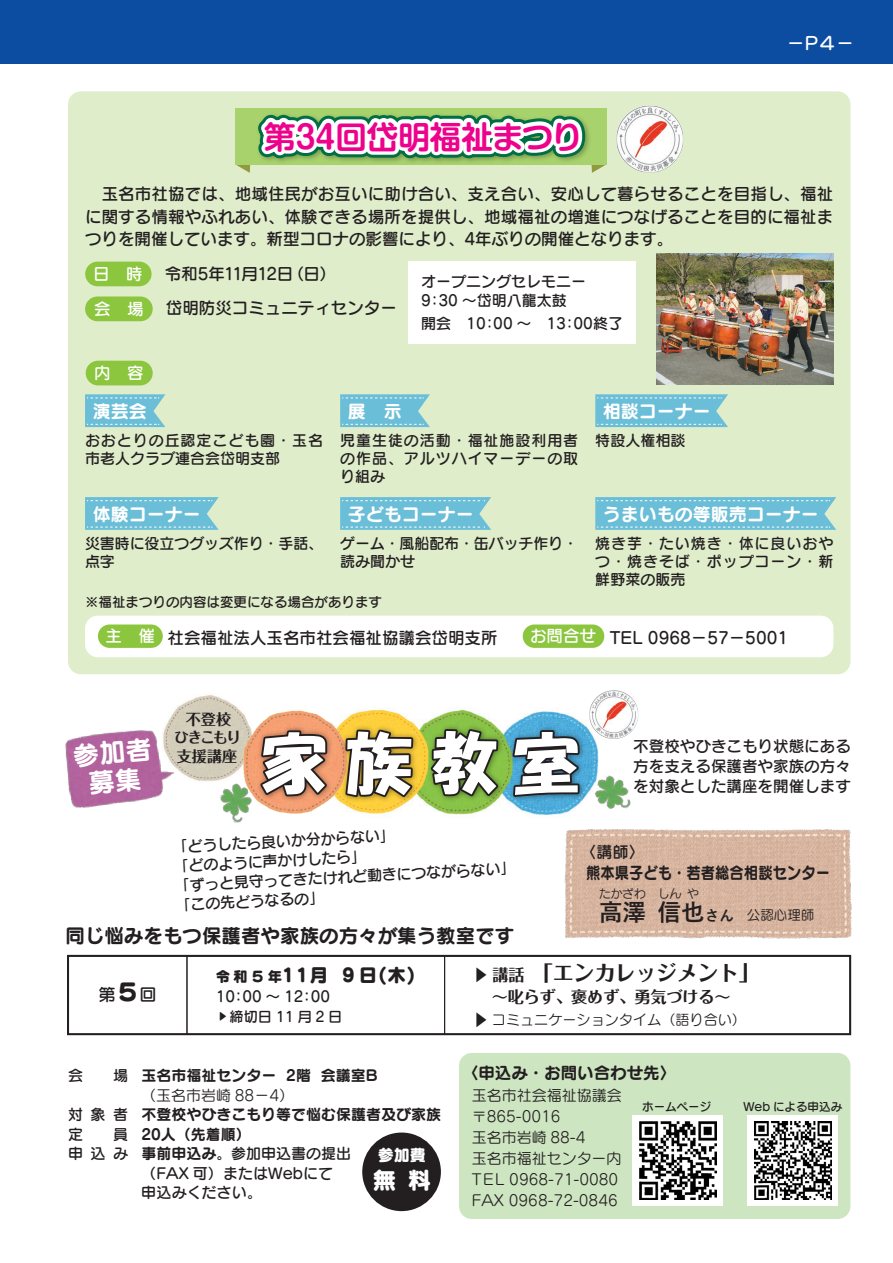
<style>
.page{position:relative;width:893px;height:1263px;background:#fff}
.page>*{position:absolute;margin:0;border:0;box-sizing:border-box;transform-origin:0 0}
.t1{font:66.6px "HGS Soei Kakupoptai";color:#fff}
.t2{font:700 31.5px "Shin M Go Pro De";color:#ed028c}
.t3{font:26.4px/29.1px "Seurat Pro B";color:#fff;text-align:center}
.t4{font:700 23.55px "Yu Gothic";color:#231f20}
.t5{font:23.55px "Seurat Pro EB";color:#fff}
.t6{font:700 21.15px "Folk Pro";letter-spacing:-.025em;color:#231f20}
.t7{font:19.5px "Seurat Pro B";color:#231f20}
.t8{font:18.45px "Seurat Pro EB";color:#231f20}
.t9{font:18px "Seurat Pro B";color:#fff}
.t10{font:18px "Seurat Pro DB";color:#fff}
.t11{font:17.25px "Seurat Pro DB";color:#231f20}
.t12{font:16.5px/22.5px "Seurat Pro DB";color:#231f20;text-align:justify}
.t13{font:16.5px "Seurat Pro B";color:#231f20;scale:.87 1}
.t14{font:16.5px "Seurat Pro DB";letter-spacing:-.06em;color:#231f20}
.t15{font:16.5px "Seurat Pro B";color:#231f20}
.t16{font:16.5px "Seurat Pro DB";color:#fff}
.t17{font:700 16.2px "Folk Pro";letter-spacing:-.01em;color:#231f20}
.t18{font:16.05px "Seurat Pro DB";color:#231f20}
.t19{font:16.05px "Seurat Pro EB";color:#fff}
.t20{font:15.6px/20.2px "Seurat Pro DB";color:#231f20;text-align:justify}
.t21{font:15px/19.5px "Seurat Pro DB";color:#231f20}
.t22{font:15px/21px "Seurat Pro M";color:#231f20}
.t23{font:15px/19.5px "Seurat Pro B";color:#231f20}
.t24{font:15px/18px "Seurat Pro DB";letter-spacing:.03em;color:#231f20}
.t25{font:700 15px/18.5px "Folk Pro";color:#231f20;text-align:center}
.t26{font:14.85px "Seurat Pro DB";color:#231f20}
.t27{font:700 14.7px "Yu Gothic";color:#231f20}
.t28{font:14.25px "Seurat Pro DB";letter-spacing:.25em;color:#231f20}
.t29{font:14.1px "Seurat Pro M";color:#231f20}
.t30{font:13.5px "Seurat Pro DB";color:#231f20}
.t31{font:13.5px "Seurat Pro M";color:#231f20}
.t32{font:11.7px "Seurat Pro M";color:#231f20}
.t33{font:11.55px "Seurat Pro DB";color:#231f20}
.t34{font:9.45px "Seurat Pro DB";color:#231f20}
.s1{color:#fff}
.s2{font-family:"Seurat Pro EB";font-size:23.85px}
.s3{font-size:14.55px}
.s4{font-family:"Seurat Pro B"}
.s5{font-size:16.2px}
</style>
<div class="page">
<div style="left:0;top:0;width:893px;height:64px;background:#0d4da1"></div>
<div style="left:68px;top:91px;width:782px;height:583px;background:#dfedcb;border-radius:13px"></div>
<div style="left:85px;top:616px;width:748px;height:41px;background:#fff;border-radius:13px"></div>
<div style="left:408px;top:261px;width:228px;height:82px;background:#fff"></div>
<img style="left:657px;top:253px;width:177px;height:132px">
<svg style="left:85px;top:394px;width:80px;height:33px"></svg>
<svg style="left:340px;top:394px;width:90px;height:33px"></svg>
<svg style="left:595px;top:394px;width:133px;height:33px"></svg>
<svg style="left:85px;top:497px;width:134px;height:33px"></svg>
<svg style="left:340px;top:497px;width:151px;height:33px"></svg>
<svg style="left:595px;top:497px;width:241px;height:33px"></svg>
<img style="left:169px;top:695px;width:71px;height:86px">
<img style="left:351px;top:709px;width:227px;height:107px">
<img style="left:240px;top:709px;width:111px;height:105px">
<div style="left:459px;top:1053px;width:391px;height:166px;background:#cde5c1;border-radius:13px"></div>
<div style="left:633px;top:1115px;width:90px;height:91px;background:#fff"></div>
<img style="left:639px;top:1121px;width:78px;height:78px">
<div style="left:748px;top:1115px;width:90px;height:91px;background:#fff"></div>
<img style="left:754px;top:1121px;width:78px;height:79px">
<img style="left:213px;top:778px;width:45px;height:45px">
<img style="left:608px;top:775px;width:23px;height:34px">
<img style="left:65px;top:720px;width:111px;height:88px">
<img style="left:565px;top:829px;width:287px;height:110px">
<div style="left:67px;top:955px;width:784px;height:80px;border:2px solid #231f20"></div>
<svg style="left:235px;top:108px;width:371px;height:65px"></svg>
<svg style="left:98px;top:624px;width:65px;height:24px"></svg>
<svg style="left:85px;top:262px;width:67px;height:24px"></svg>
<svg style="left:85px;top:296px;width:68px;height:25px"></svg>
<svg style="left:86px;top:361px;width:67px;height:24px"></svg>
<svg style="left:523px;top:624px;width:81px;height:24px"></svg>
<img style="left:589px;top:690px;width:49px;height:49px">
<img style="left:617px;top:106px;width:66px;height:66px">
<div style="left:362px;top:1132px;width:79px;height:79px;background:#231f20;border-radius:50%"></div>
<img style="left:251px;top:720px;width:357px;height:88px">
<svg style="left:257px;top:728px;width:73px;height:70px"></svg>
<svg style="left:343px;top:727px;width:73px;height:73px"></svg>
<svg style="left:427px;top:726px;width:75px;height:74px"></svg>
<svg style="left:510px;top:728px;width:73px;height:71px"></svg>
<p class="t10" style="left:787px;top:32px;width:69px">－P４－</p>
<h2 class="t2" style="left:264px;top:111px;width:320px">第34回岱明福祉まつり</h2>
<p class="t12" style="left:85px;top:182px;width:750px">　玉名市社協では、地域住民がお互いに助け合い、支え合い、安心して暮らせることを目指し、福祉に関する情報やふれあい、体験できる場所を提供し、地域福祉の増進につなげることを目的に福祉まつりを開催しています。新型コロナの影響により、4年ぶりの開催となります。</p>
<p class="t16" style="left:93px;top:263px;width:51px">日　時</p>
<p class="t14" style="left:165px;top:262px;width:173px">令和5年11月12日（日）</p>
<p class="t16" style="left:94px;top:298px;width:51px">会　場</p>
<p class="t16" style="left:94px;top:362px;width:51px">内　容</p>
<p class="t9" style="left:93px;top:399px;width:55px">演芸会</p>
<p class="t12" style="left:166px;top:296px;width:232px">岱明防災コミュニティセンター</p>
<p class="t9" style="left:348px;top:399px;width:55px">展　示</p>
<p class="t21" style="left:421px;top:271px;width:166px">オープニングセレモニー<br>9：30 ～岱明八龍太鼓</p>
<p class="t21" style="left:421px;top:313px;width:203px">開会　10：00 ～　13：00終了</p>
<p class="t9" style="left:603px;top:399px;width:109px">相談コーナー</p>
<p class="t24" style="left:85px;top:431px;width:240px">おおとりの丘認定こども園・玉名市老人クラブ連合会岱明支部</p>
<p class="t21" style="left:340px;top:431px;width:240px;line-height:18px;text-align:justify">児童生徒の活動・福祉施設利用者の作品、アルツハイマーデーの取り組み</p>
<p class="t21" style="left:595px;top:430px;width:91px">特設人権相談</p>
<p class="t9" style="left:93px;top:501px;width:110px">体験コーナー</p>
<p class="t9" style="left:348px;top:501px;width:127px">子どもコーナー</p>
<p class="t9" style="left:603px;top:501px;width:217px">うまいもの等販売コーナー</p>
<p class="t21" style="left:85px;top:534px;width:240px;line-height:18px">災害時に役立つグッズ作り・手話、点字</p>
<p class="t21" style="left:340px;top:534px;width:239px;line-height:18px">ゲーム・風船配布・缶バッチ作り・読み聞かせ</p>
<p class="t21" style="left:595px;top:534px;width:240px;line-height:18px;text-align:justify">焼き芋・たい焼き・体に良いおやつ・焼きそば・ポップコーン・新鮮野菜の販売</p>
<p class="t30" style="left:85px;top:593px;width:299px">※福祉まつりの内容は変更になる場合があります</p>
<p class="t16" style="left:106px;top:625px;width:51px">主　催</p>
<p class="t12" style="left:168px;top:626px;width:332px">社会福祉法人玉名市社会福祉協議会岱明支所</p>
<p class="t12" style="left:530px;top:626px;width:260px"><span class="s1">お問合せ</span> TEL 0968－57－5001</p>
<h3 class="t3" style="left:72px;top:740px;width:81px;rotate:-5deg">参加者募集</h3>
<p class="t25" style="left:174px;top:708px;width:69px">不登校<br>ひきこもり支援講座</p>
<h1 class="t1" style="left:260px;top:729px;width:320px">家族教室</h1>
<p class="t20" style="left:633px;top:735px;width:219px">不登校やひきこもり状態にある方を支える保護者や家族の方々を対象とした講座を開催します</p>
<p class="t21" style="left:172px;top:836px;width:342px;rotate:-3deg">「どうしたら良いか分からない」<br>「どのように声かけしたら」<br>「ずっと見守ってきたけれど動きにつながらない」「この先どうなるの」</p>
<h3 class="t7" style="left:65px;top:922px;width:450px">同じ悩みをもつ保護者や家族の方々が集う教室です</h3>
<p class="t18" style="left:580px;top:841px;width:66px">〈講師〉</p>
<p class="t13" style="left:586px;top:861px;width:282px">熊本県子ども・若者総合相談センター</p>
<p class="t32" style="left:599px;top:886px;width:48px">たかざわ</p>
<h3 class="t4" style="left:599px;top:898px;width:49px">高澤</h3>
<p class="t32" style="left:658px;top:886px;width:25px">しん</p>
<p class="t32" style="left:687px;top:886px;width:13px">や</p>
<h3 class="t4" style="left:658px;top:898px;width:49px">信也</h3>
<p class="t27" style="left:705px;top:907px;width:31px">さん</p>
<p class="t31" style="left:747px;top:906px;width:69px">公認心理師</p>
<p class="t11" style="left:99px;top:983px;width:60px">第<span class="s2">５</span>回</p>
<p class="t8" style="left:216px;top:962px;width:201px"><span class="s3">令和５年</span>11月 9 日(木)</p>
<p class="t26" style="left:216px;top:987px;width:116px">10：00 ～ 12：00</p>
<p class="t34" style="left:217px;top:1021px;width:11px;rotate:-90deg">▼</p>
<p class="t28" style="left:230px;top:1007px;width:114px">締切日11月2日</p>
<p class="t21" style="left:68px;top:1065px;width:16px">会</p>
<p class="t21" style="left:113px;top:1065px;width:16px">場</p>
<p class="t21" style="left:68px;top:1104px;width:61px">対象者定</p>
<p class="t21" style="left:68px;top:1124px;width:62px;text-align:right">員<br>申込み</p>
<p class="t23" style="left:141px;top:1065px;width:238px">玉名市福祉センター 2階 会議室B</p>
<p class="t22" style="left:141px;top:1084px;width:154px">（玉名市岩崎 88－4）</p>
<p class="t23" style="left:141px;top:1104px;width:301px">不登校やひきこもり等で悩む保護者及び家族<br>20人（先着順）</p>
<p class="t21" style="left:141px;top:1143px;width:211px"><span class="s4">事前申込み</span>。参加申込書の提出（FAX 可）またはWebにて申込みください。</p>
<p class="t19" style="left:378px;top:1143px;width:50px">参加費</p>
<h3 class="t5" style="left:373px;top:1164px;width:60px">無料</h3>
<h3 class="t6" style="left:493px;top:955px;width:269px"><span class="s5">講話</span>「エンカレッジメント」</h3>
<p class="t17" style="left:492px;top:983px;width:241px">～叱らず、褒めず、勇気づける～</p>
<p class="t29" style="left:492px;top:1010px;width:256px">コミュニケーションタイム（語り合い）</p>
<p class="t17" style="left:473px;top:961px;width:18px">▶</p>
<p class="t17" style="left:473px;top:1006px;width:18px">▶</p>
<p class="t15" style="left:462px;top:1061px;width:216px">〈申込み・お問い合わせ先〉</p>
<p class="t22" style="left:472px;top:1084px;width:151px">玉名市社会福祉協議会〒865-0016<br>玉名市岩崎 88-4<br>玉名市福祉センター内<br>TEL 0968-71-0080<br>FAX 0968-72-0846</p>
<p class="t33" style="left:642px;top:1099px;width:71px">ホームページ</p>
<p class="t33" style="left:744px;top:1099px;width:100px">Web による申込み</p>
</div>
